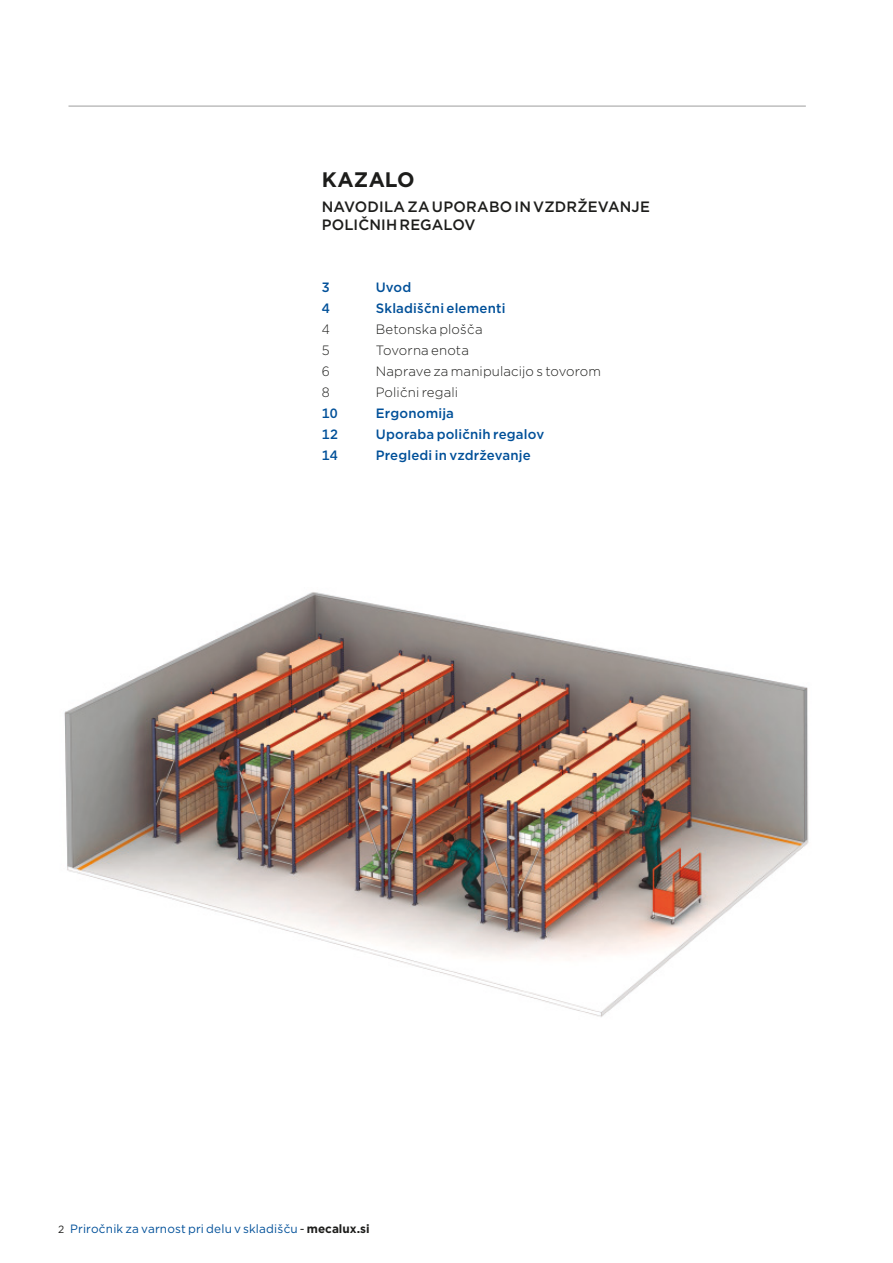
<style>
.page{position:relative;width:893px;height:1263px;background:#fff}
.page>*{position:absolute;margin:0;border:0;box-sizing:border-box;transform-origin:0 0}
.t1{font:700 21px "Gotham";letter-spacing:.01em;color:#1d1d1b}
.t2{font:500 15px/18px "Gotham";letter-spacing:.015em;color:#1d1d1b}
.t3{font:500 13.5px "Gotham";letter-spacing:.015em;color:#005099}
.t4{font:300 13.5px "Gotham";letter-spacing:.01em;color:#1d1d1b}
.t5{font:12px "Gotham";letter-spacing:.015em;color:#005099}
.s1{font-size:10.5px;color:#1d1d1b}
.s2{color:#1d1d1b}
.s3{font-weight:700;color:#1d1d1b}
</style>
<div class="page">
<hr style="left:68px;top:106px;width:738px;height:1px;background:#9d9d9d">
<img style="left:64px;top:592px;width:745px;height:425px">
<h1 class="t1" style="left:322px;top:166px;width:95px">KAZALO</h1>
<p class="t2" style="left:322px;top:198px;width:330px">NAVODILA ZA UPORABO IN VZDRŽEVANJE<br>POLIČNIH REGALOV</p>
<p class="t3" style="left:322px;top:278px;width:9px">3</p>
<p class="t3" style="left:376px;top:278px;width:37px">Uvod</p>
<p class="t3" style="left:322px;top:299px;width:9px">4</p>
<p class="t3" style="left:376px;top:299px;width:131px">Skladiščni elementi</p>
<p class="t4" style="left:322px;top:321px;width:9px">4</p>
<p class="t4" style="left:376px;top:321px;width:108px">Betonska plošča</p>
<p class="t4" style="left:322px;top:342px;width:9px">5</p>
<p class="t4" style="left:376px;top:342px;width:95px">Tovorna enota</p>
<p class="t4" style="left:322px;top:363px;width:9px">6</p>
<p class="t4" style="left:376px;top:363px;width:227px">Naprave za manipulacijo s tovorom</p>
<p class="t4" style="left:322px;top:384px;width:9px">8</p>
<p class="t4" style="left:376px;top:384px;width:84px">Polični regali</p>
<p class="t3" style="left:322px;top:405px;width:17px">10</p>
<p class="t3" style="left:376px;top:405px;width:80px">Ergonomija</p>
<p class="t3" style="left:322px;top:426px;width:18px">12</p>
<p class="t3" style="left:376px;top:426px;width:170px">Uporaba poličnih regalov</p>
<p class="t3" style="left:322px;top:447px;width:18px">14</p>
<p class="t3" style="left:376px;top:447px;width:157px">Pregledi in vzdrževanje</p>
<p class="t5" style="left:58px;top:1221px;width:313px"><span class="s1">2</span> Priročnik za varnost pri delu v skladišču <span class="s2">-</span> <span class="s3">mecalux.si</span></p>
</div>
